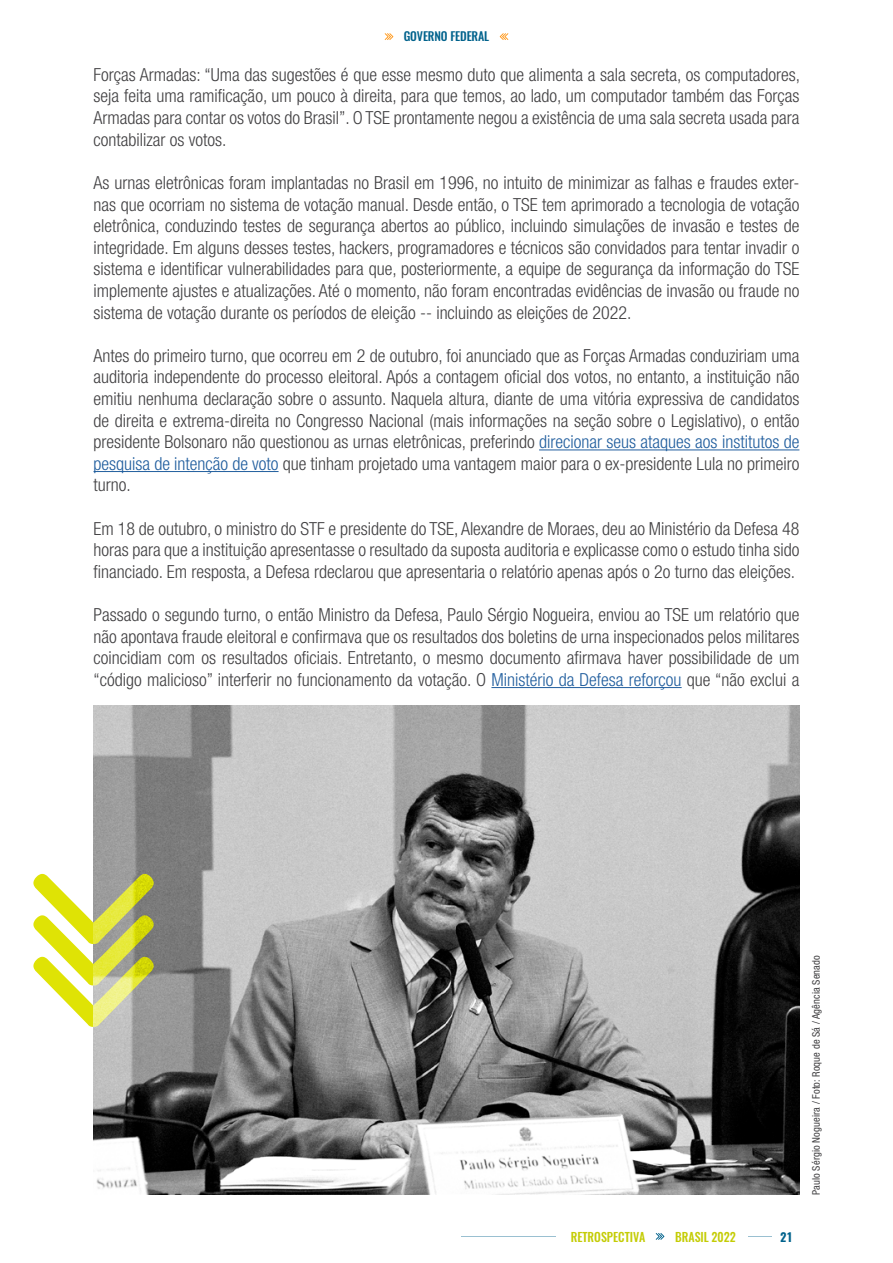
<style>
.page{position:relative;width:893px;height:1263px;background:#fff}
.page>*{position:absolute;margin:0;border:0;box-sizing:border-box;transform-origin:0 0}
.t1{font:300 condensed 18px/21.6px "Helvetica Neue LT Std";color:#414042;text-align:justify}
.t2{font:500 12.3px "Oswald";color:#c4cc05}
.t3{font:500 12px "Oswald";letter-spacing:-.01em;color:#00628c}
.t4{font:700 12px "Oswald";color:#00628c}
.t5{font:condensed 10.5px "Helvetica Neue LT Std";letter-spacing:.01em;color:#414042}
.s1{color:#215e9e}
</style>
<div class="page">
<hr style="left:461px;top:1236px;width:95px;height:1px;background:#00628c">
<svg style="left:748px;top:1236px;width:24px;height:1px"></svg>
<svg style="left:656px;top:1233px;width:8px;height:7px"></svg>
<hr style="left:539px;top:449px;width:260px;height:1px;background:#215e9e">
<hr style="left:94px;top:471px;width:185px;height:1px;background:#215e9e">
<hr style="left:491px;top:687px;width:191px;height:1px;background:#215e9e">
<svg style="left:385px;top:33px;width:8px;height:7px"></svg>
<svg style="left:500px;top:33px;width:8px;height:7px"></svg>
<img style="left:94px;top:706px;width:705px;height:489px">
<svg style="left:33px;top:873px;width:122px;height:154px"></svg>
<p class="t3" style="left:404px;top:28px;width:87px">GOVERNO FEDERAL</p>
<p class="t1" style="left:94px;top:64px;width:708px">Forças Armadas: “Uma das sugestões é que esse mesmo duto que alimenta a sala secreta, os computadores, seja feita uma ramificação, um pouco à direita, para que temos, ao lado, um computador também das Forças Armadas para contar os votos do Brasil”. O TSE prontamente negou a existência de uma sala secreta usada para contabilizar os votos.</p>
<p class="t1" style="left:94px;top:172px;width:707px">As urnas eletrônicas foram implantadas no Brasil em 1996, no intuito de minimizar as falhas e fraudes exter&shy;nas que ocorriam no sistema de votação manual. Desde então, o TSE tem aprimorado a tecnologia de votação eletrônica, conduzindo testes de segurança abertos ao público, incluindo simulações de invasão e testes de integridade. Em alguns desses testes, hackers, programadores e técnicos são convidados para tentar invadir o sistema e identificar vulnerabilidades para que, posteriormente, a equipe de segurança da informação do TSE implemente ajustes e atualizações. Até o momento, não foram encontradas evidências de invasão ou fraude no sistema de votação durante os períodos de eleição -- incluindo as eleições de 2022.</p>
<p class="t1" style="left:94px;top:344px;width:707px">Antes do primeiro turno, que ocorreu em 2 de outubro, foi anunciado que as Forças Armadas conduziriam uma auditoria independente do processo eleitoral. Após a contagem oficial dos votos, no entanto, a instituição não emitiu nenhuma declaração sobre o assunto. Naquela altura, diante de uma vitória expressiva de candidatos de direita e extrema-direita no Congresso Nacional (mais informações na seção sobre o Legislativo), o então presidente Bolsonaro não questionou as urnas eletrônicas, preferindo <span class="s1">direcionar seus ataques aos institutos de pesquisa de intenção de voto</span> que tinham projetado uma vantagem maior para o ex-presidente Lula no primeiro turno.</p>
<p class="t1" style="left:94px;top:517px;width:707px">Em 18 de outubro, o ministro do STF e presidente do TSE, Alexandre de Moraes, deu ao Ministério da Defesa 48 horas para que a instituição apresentasse o resultado da suposta auditoria e explicasse como o estudo tinha sido financiado. Em resposta, a Defesa rdeclarou que apresentaria o relatório apenas após o 2o turno das eleições.</p>
<p class="t1" style="left:94px;top:604px;width:707px">Passado o segundo turno, o então Ministro da Defesa, Paulo Sérgio Nogueira, enviou ao TSE um relatório que não apontava fraude eleitoral e confirmava que os resultados dos boletins de urna inspecionados pelos militares coincidiam com os resultados oficiais. Entretanto, o mesmo documento afirmava haver possibilidade de um “código malicioso” interferir no funcionamento da votação. O <span class="s1">Ministério da Defesa reforçou</span> que “não exclui a</p>
<p class="t2" style="left:571px;top:1228px;width:76px">RETROSPECTIVA</p>
<p class="t2" style="left:675px;top:1228px;width:62px">BRASIL 2022</p>
<p class="t4" style="left:780px;top:1228px;width:14px">21</p>
<p class="t5" style="left:810px;top:1195px;width:241px;rotate:-90deg">Paulo Sérgio Nogueira / Foto: Roque de Sá / Agência Senado</p>
</div>
